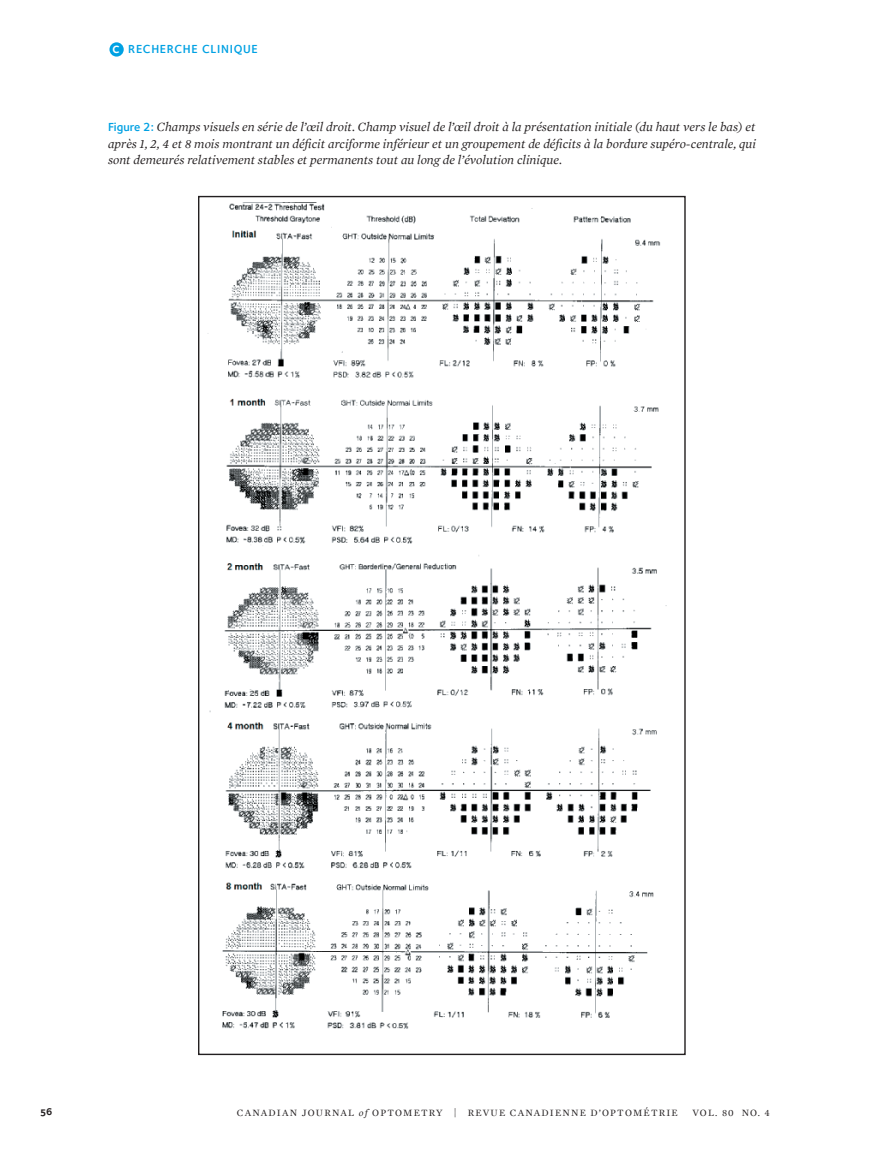
<style>
.page{position:relative;width:878px;height:1161px;background:#fff}
.page>*{position:absolute;margin:0;border:0;box-sizing:border-box;transform-origin:0 0}
.Table_or_Figure_name{font:italic 12.75px/16.5px "Mercury Text G1";color:#231f20;text-align:justify}
.t1{font:600 12px "Foundry Sterling";letter-spacing:.06em;color:#00a1e3}
.t2{font:10.5px "Foundry Sterling Bold OSF";color:#231f20}
.t3{font:9.75px "Mercury Text G1";letter-spacing:.12em;color:#231f20}
.s1{font-family:"Foundry Sterling Bold OSF";font-weight:400;font-size:10.8px;color:#fff}
.s2{font-family:"Foundry Sterling";font-weight:600;font-style:normal;font-size:12px;color:#00a1e3}
.s3{font-style:italic}
</style>
<div class="page">
<div style="left:109px;top:42px;width:15px;height:15px;background:#00a1e3;border-radius:50%"></div>
<img style="left:207px;top:203px;width:460px;height:826px">
<p class="t1" style="left:112px;top:42px;width:147px"><span class="s1">C</span> RECHERCHE CLINIQUE</p>
<p class="Table_or_Figure_name" style="left:108px;top:119px;width:649px"><span class="s2">Figure 2:</span> Champs visuels en série de l’œil droit. Champ visuel de l’œil droit à la présentation initiale (du haut vers le bas) et après 1, 2, 4 et 8 mois montrant un déficit arciforme inférieur et un groupement de déficits à la bordure supéro-centrale, qui sont demeurés relativement stables et permanents tout au long de l’évolution clinique.</p>
<p class="t2" style="left:40px;top:1105px;width:13px">56</p>
<p class="t3" style="left:468px;top:1107px;width:212px">REVUE CANADIENNE D’OPTOMÉTRIE</p>
<p class="t3" style="left:692px;top:1107px;width:79px">VOL. 80 NO. 4</p>
<p class="t3" style="left:237px;top:1107px;width:221px">CANADIAN JOURNAL <span class="s3">of</span> OPTOMETRY |</p>
</div>
